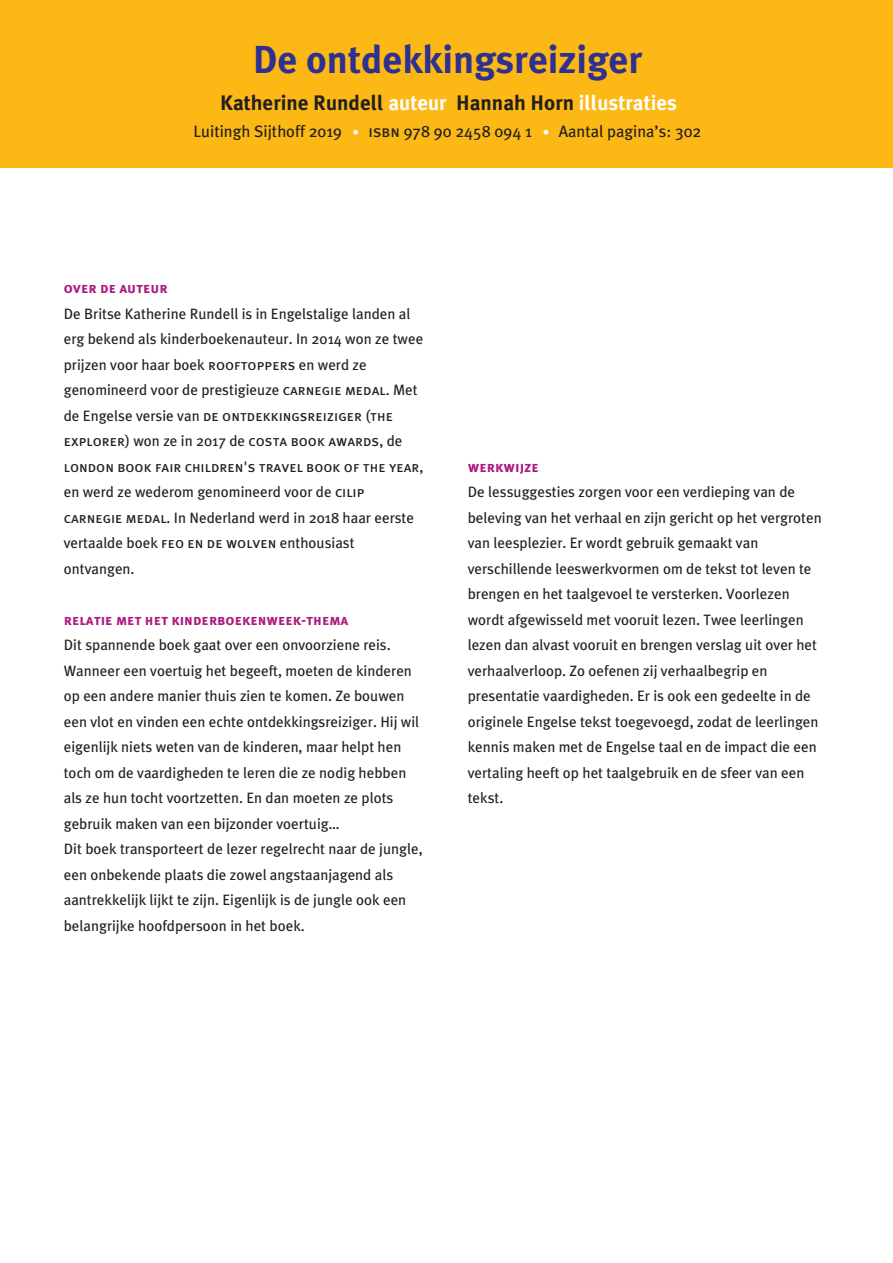
<style>
.page{position:relative;width:893px;height:1263px;background:#fff}
.page>*{position:absolute;margin:0;border:0;box-sizing:border-box;transform-origin:0 0}
.t1{font:700 39px "Meta Plus";color:#2e3092}
.t2{font:700 21px "Meta Plus";color:#231f20}
.t3{font:16.5px "Meta Plus Book Roman";color:#231f20}
.t4{font:15px/25.5px "Meta Plus Book Roman";color:#231f20}
.t5{font:15px/25.5px "Meta Plus Caps Normal";color:#231f20}
.t6{font:700 15px "Meta Plus Caps";color:#ac1a82}
.s1{color:#fff}
.s2{font-size:13.5px;color:#fff}
.s3{font-family:"Meta Plus Caps Normal"}
.s4{font-family:"Meta Plus Book Roman"}
</style>
<div class="page">
<div style="left:0;top:0;width:893px;height:168px;background:#fcb814"></div>
<h1 class="t1" style="left:253px;top:37px;width:391px">De ontdekkingsreiziger</h1>
<h2 class="t2" style="left:220px;top:91px;width:458px">Katherine Rundell <span class="s1">auteur</span> Hannah Horn <span class="s1">illustraties</span></h2>
<p class="t3" style="left:194px;top:122px;width:509px">Luitingh Sijthoff 2019 <span class="s2">•</span> <span class="s3">isbn</span> 978 90 2458 094 1 <span class="s2">•</span> Aantal pagina’s: 302</p>
<p class="t6" style="left:64px;top:279px;width:105px">over de auteur</p>
<p class="t4" style="left:64px;top:301px;width:361px">De Britse Katherine Rundell is in Engelstalige landen al erg bekend als kinderboekenauteur. In 2014 won ze twee prijzen voor haar boek <span class="s3">rooftoppers</span> en werd ze genomineerd voor de prestigieuze <span class="s3">carnegie medal</span>. Met</p>
<p class="t5" style="left:64px;top:403px;width:361px"><span class="s4">de Engelse versie van</span> de ontdekkingsreiziger (the explorer) <span class="s4">won ze in 2017 de</span> costa book awards<span class="s4">, de </span>london book fair children's travel book of the year<span class="s4">,</span></p>
<p class="t4" style="left:64px;top:479px;width:352px">en werd ze wederom genomineerd voor de <span class="s3">cilip carnegie medal</span>. In Nederland werd in 2018 haar eerste vertaalde boek <span class="s3">feo en de wolven</span> enthousiast ontvangen.</p>
<p class="t6" style="left:64px;top:611px;width:286px">relatie met het kinderboekenweek-thema</p>
<p class="t4" style="left:64px;top:632px;width:360px">Dit spannende boek gaat over een onvoorziene reis.<br>Wanneer een voertuig het begeeft, moeten de kinderen op een andere manier thuis zien te komen. Ze bouwen een vlot en vinden een echte ontdekkingsreiziger. Hij wil eigenlijk niets weten van de kinderen, maar helpt hen toch om de vaardigheden te leren die ze nodig hebben als ze hun tocht voortzetten. En dan moeten ze plots gebruik maken van een bijzonder voertuig…<br>Dit boek transporteert de lezer regelrecht naar de jungle, een onbekende plaats die zowel angstaanjagend als aantrekkelijk lijkt te zijn. Eigenlijk is de jungle ook een belangrijke hoofdpersoon in het boek.</p>
<p class="t6" style="left:468px;top:458px;width:73px">werkwijze</p>
<p class="t4" style="left:468px;top:479px;width:355px">De lessuggesties zorgen voor een verdieping van de beleving van het verhaal en zijn gericht op het vergroten van leesplezier. Er wordt gebruik gemaakt van verschillende leeswerkvormen om de tekst tot leven te brengen en het taalgevoel te versterken. Voorlezen wordt afgewisseld met vooruit lezen. Twee leerlingen lezen dan alvast vooruit en brengen verslag uit over het verhaalverloop. Zo oefenen zij verhaalbegrip en presentatie vaardigheden. Er is ook een gedeelte in de originele Engelse tekst toegevoegd, zodat de leerlingen kennis maken met de Engelse taal en de impact die een vertaling heeft op het taalgebruik en de sfeer van een tekst.</p>
</div>
